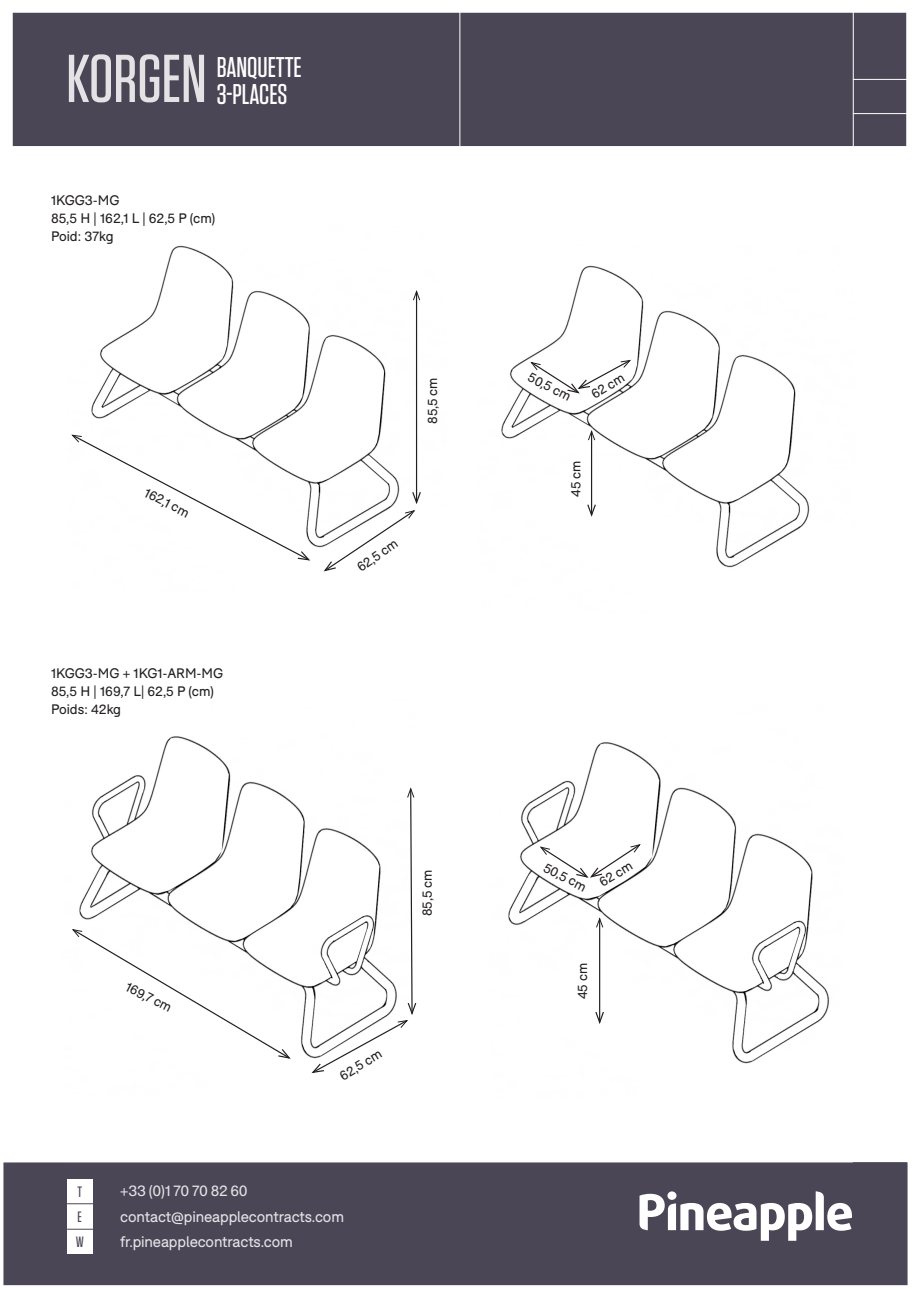
<style>
.page{position:relative;width:919px;height:1289px;background:#fff}
.page>*{position:absolute;margin:0;border:0;box-sizing:border-box;transform-origin:0 0}
.t1{font:500 67.5px "Tungsten";color:#fff}
.t2{font:500 28.5px/27px "Tungsten";color:#fff}
.t3{font:15px "F37 Bolton";letter-spacing:-.01em;color:#fff}
.t4{font:500 15px "Tungsten";color:#4b4656}
.t5{font:13.5px/18px "F37 Bolton";color:#231f20}
.t6{font:13.2px "F37 Bolton";letter-spacing:-.01em;color:#231f20}
</style>
<div class="page">
<div style="left:13px;top:13px;width:893px;height:133px;background:#4b4656"></div>
<div style="left:3px;top:1162px;width:904px;height:123px;background:#4b4656;border:2px solid #4b4656"></div>
<svg style="left:639px;top:1191px;width:212px;height:49px"></svg>
<div style="left:667px;top:1191px;width:9px;height:8px;background:#fff;border-radius:50%"></div>
<div style="left:67px;top:1178px;width:26px;height:25px;background:#fff"></div>
<div style="left:67px;top:1203px;width:26px;height:25px;background:#fff"></div>
<svg style="left:67px;top:1203px;width:26px;height:1px"></svg>
<hr style="left:852px;top:12px;width:1px;height:135px;background:#fff">
<hr style="left:852px;top:79px;width:54px;height:1px;background:#fff">
<hr style="left:852px;top:113px;width:54px;height:1px;background:#fff">
<hr style="left:459px;top:12px;width:1px;height:134px;background:#fff">
<div style="left:67px;top:1228px;width:26px;height:25px;background:#fff"></div>
<svg style="left:67px;top:1228px;width:26px;height:1px"></svg>
<img style="left:501px;top:265px;width:309px;height:303px">
<img style="left:79px;top:736px;width:233px;height:338px">
<img style="left:91px;top:245px;width:330px;height:303px">
<svg style="left:71px;top:433px;width:241px;height:128px"></svg>
<hr style="left:416px;top:291px;width:1px;height:211px;background:#231f20">
<svg style="left:412px;top:290px;width:8px;height:11px"></svg>
<svg style="left:322px;top:490px;width:99px;height:82px"></svg>
<svg style="left:530px;top:359px;width:101px;height:35px"></svg>
<hr style="left:591px;top:431px;width:1px;height:84px;background:#231f20">
<svg style="left:587px;top:429px;width:8px;height:12px"></svg>
<svg style="left:586px;top:503px;width:11px;height:15px"></svg>
<svg style="left:72px;top:928px;width:220px;height:131px"></svg>
<img style="left:508px;top:742px;width:322px;height:322px">
<svg style="left:310px;top:787px;width:107px;height:286px"></svg>
<svg style="left:539px;top:843px;width:102px;height:35px"></svg>
<hr style="left:599px;top:918px;width:1px;height:104px;background:#231f20">
<svg style="left:595px;top:916px;width:8px;height:12px"></svg>
<svg style="left:594px;top:1010px;width:11px;height:15px"></svg>
<h1 class="t1" style="left:66px;top:43px;width:142px">KORGEN</h1>
<h2 class="t2" style="left:217px;top:54px;width:87px">BANQUETTE<br>3-PLACES</h2>
<p class="t5" style="left:51px;top:191px;width:166px">1KGG3-MG<br>85,5 H | 162,1 L | 62,5 P (cm)<br>Poid: 37kg</p>
<p class="t6" style="left:149px;top:484px;width:50px;rotate:27deg">162,1 cm</p>
<p class="t5" style="left:51px;top:664px;width:174px">1KGG3-MG + 1KG1-ARM-MG<br>85,5 H | 169,7 L| 62,5 P (cm)<br>Poids: 42kg</p>
<p class="t6" style="left:424px;top:424px;width:48px;rotate:-90deg">85,5 cm</p>
<p class="t6" style="left:354px;top:562px;width:48px;rotate:-35deg">62,5 cm</p>
<p class="t6" style="left:130px;top:978px;width:51px;rotate:27deg">169,7 cm</p>
<p class="t6" style="left:419px;top:916px;width:48px;rotate:-90deg">85,5 cm</p>
<p class="t6" style="left:337px;top:1069px;width:48px;rotate:-31deg">62,5 cm</p>
<p class="t4" style="left:78px;top:1184px;width:6px">T</p>
<p class="t3" style="left:120px;top:1182px;width:129px">+33 (0)1 70 70 82 60</p>
<p class="t4" style="left:78px;top:1209px;width:6px">E</p>
<p class="t3" style="left:120px;top:1207px;width:225px">contact@pineapplecontracts.com</p>
<p class="t4" style="left:76px;top:1233px;width:10px">W</p>
<p class="t3" style="left:120px;top:1232px;width:174px">fr.pineapplecontracts.com</p>
<p class="t6" style="left:532px;top:369px;width:48px;rotate:27deg">50,5 cm</p>
<p class="t6" style="left:588px;top:388px;width:38px;rotate:-31deg">62 cm</p>
<p class="t6" style="left:568px;top:497px;width:38px;rotate:-90deg">45 cm</p>
<p class="t6" style="left:548px;top:859px;width:48px;rotate:27deg">50,5 cm</p>
<p class="t6" style="left:596px;top:876px;width:38px;rotate:-31deg">62 cm</p>
<p class="t6" style="left:574px;top:999px;width:38px;rotate:-90deg">45 cm</p>
</div>
